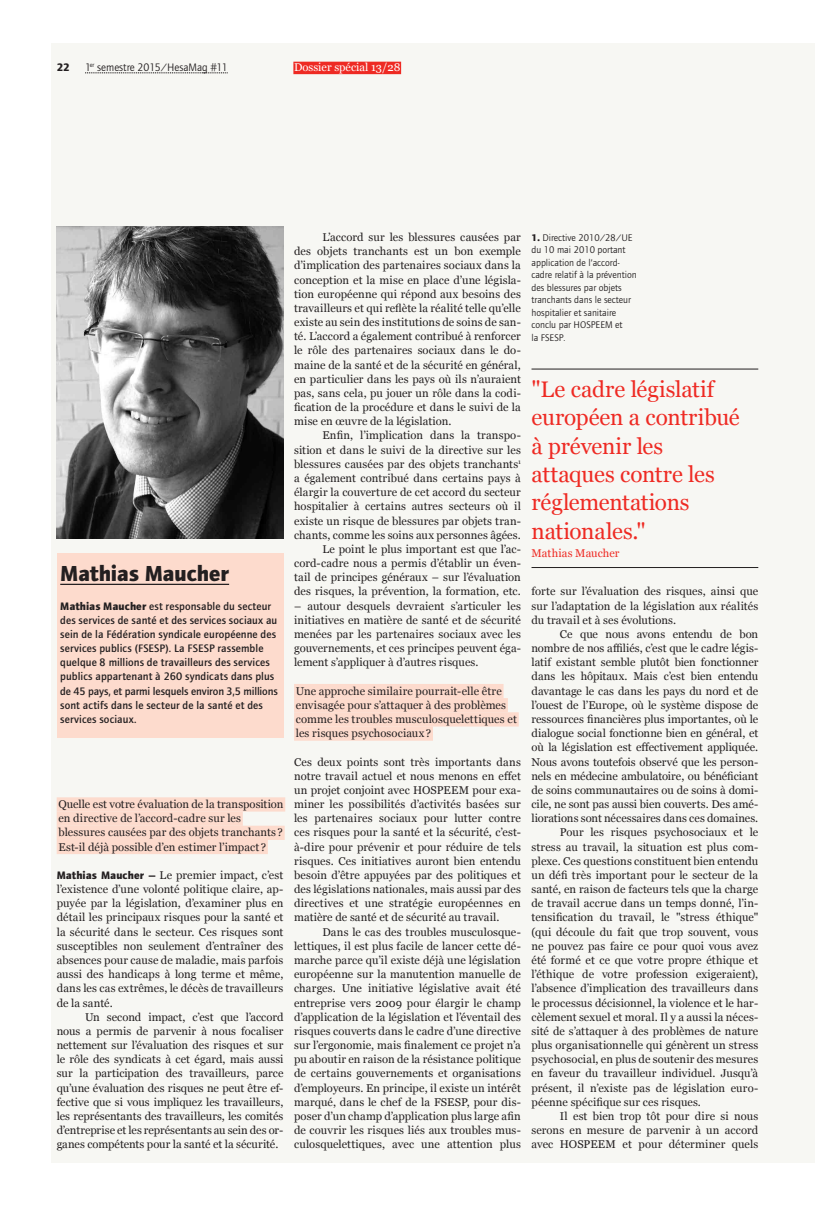
<style>
.page{position:relative;width:815px;height:1205px;background:#fff}
.page>*{position:absolute;margin:0;border:0;box-sizing:border-box;transform-origin:0 0}
.HM___Exergue{font:22.5px/28.4px "Georgia";letter-spacing:-.005em;color:#ee2a23}
.HM___Encadré_Titre{font:22.5px "etui Foundry Journal bold";letter-spacing:-.005em;color:#231f20}
.HM___Body_G_9__Just{font:11.25px/14.1px "Georgia";letter-spacing:.005em;color:#231f20;text-align:justify}
.HM___Encadré_Body{font:11.25px/14.1px "etui Foundry Journal Medium";letter-spacing:.005em;color:#231f20}
.HM___Interview_quest{font:11.25px "Georgia";letter-spacing:.01em;color:#231f20}
.t1{font:11.25px "etui Foundry Journal book";color:#231f20}
.HM___Rubrique{font:11.25px "Georgia";color:#fff}
.HM___Exergue-2{font:11.25px "Georgia";color:#ee2a23}
.t2{font:11.25px "etui Foundry Journal bold";color:#231f20}
.HM___Notes{font:10px/12.5px "etui Foundry Journal book";color:#231f20}
.t3{font:6.5px "etui Foundry Journal book";color:#231f20}
.s1{font-size:11.25px}
.s2{font-family:"etui Foundry Journal bold"}
</style>
<div class="page">
<div style="left:51px;top:43px;width:764px;height:1119px;background:#f7f7f3"></div>
<svg style="left:85px;top:73px;width:143px;height:1px"></svg>
<div style="left:293px;top:62px;width:108px;height:12px;background:#ee2a23"></div>
<div style="left:294px;top:684px;width:210px;height:14px;background:#fddbcd"></div>
<div style="left:294px;top:698px;width:214px;height:14px;background:#fddbcd"></div>
<div style="left:294px;top:712px;width:225px;height:14px;background:#fddbcd"></div>
<div style="left:294px;top:726px;width:139px;height:15px;background:#fddbcd"></div>
<div style="left:57px;top:553px;width:226px;height:184px;background:#fddbcd"></div>
<hr style="left:60px;top:584px;width:169px;height:1px;background:#231f20">
<img style="left:57px;top:227px;width:226px;height:312px">
<hr style="left:531px;top:567px;width:227px;height:1px;background:#231f20">
<hr style="left:531px;top:369px;width:227px;height:1px;background:#231f20">
<div style="left:57px;top:797px;width:228px;height:14px;background:#fddbcd"></div>
<div style="left:57px;top:811px;width:186px;height:15px;background:#fddbcd"></div>
<div style="left:57px;top:826px;width:228px;height:14px;background:#fddbcd"></div>
<div style="left:57px;top:840px;width:211px;height:14px;background:#fddbcd"></div>
<p class="t2" style="left:57px;top:60px;width:15px">22</p>
<p class="t1" style="left:97px;top:61px;width:132px">semestre 2015/HesaMag #11</p>
<p class="HM___Rubrique" style="left:294px;top:59px;width:108px">Dossier spécial 13/28</p>
<p class="t3" style="left:85px;top:61px;width:11px"><span class="s1">1</span>er</p>
<p class="HM___Encadré_Titre" style="left:60px;top:560px;width:170px">Mathias Maucher</p>
<p class="HM___Encadré_Body" style="left:60px;top:599px;width:219px"><span class="s2">Mathias Maucher</span> est responsable du secteur des services de santé et des services sociaux au sein de la Fédération syndicale européenne des services publics (FSESP). La FSESP rassemble quelque 8 millions de travailleurs des services publics appartenant à 260 syndicats dans plus de 45 pays, et parmi lesquels environ 3,5 millions sont actifs dans le secteur de la santé et des services sociaux.</p>
<p class="HM___Interview_quest" style="left:58px;top:796px;width:226px">Quelle est votre évaluation de la transposition</p>
<p class="HM___Interview_quest" style="left:58px;top:810px;width:184px">en directive de l’accord-cadre sur les</p>
<p class="HM___Interview_quest" style="left:58px;top:824px;width:226px">blessures causées par des objets tranchants ?</p>
<p class="HM___Interview_quest" style="left:58px;top:838px;width:209px">Est-il déjà possible d’en estimer l’impact ?</p>
<p class="HM___Body_G_9__Just" style="left:57px;top:867px;width:228px"><span class="s2">Mathias Maucher —</span> Le premier impact, c’est l’existence d’une volonté politique claire, ap&shy;puyée par la législation, d’examiner plus en détail les principaux risques pour la santé et la sécurité dans le secteur. Ces risques sont susceptibles non seulement d’entraîner des absences pour cause de maladie, mais parfois aussi des handicaps à long terme et même, dans les cas extrêmes, le décès de travailleurs de la santé.</p>
<p class="HM___Body_G_9__Just" style="left:57px;top:1009px;width:228px;text-indent:28px">Un second impact, c’est que l’accord nous a permis de parvenir à nous focaliser nettement sur l’évaluation des risques et sur le rôle des syndicats à cet égard, mais aussi sur la participation des travailleurs, parce qu’une évaluation des risques ne peut être ef&shy;fective que si vous impliquez les travailleurs, les représentants des travailleurs, les comités d’entreprise et les représentants au sein des or&shy;ganes compétents pour la santé et la sécurité.</p>
<p class="HM___Body_G_9__Just" style="left:294px;top:230px;width:228px;text-indent:28px">L’accord sur les blessures causées par des objets tranchants est un bon exemple d’implication des partenaires sociaux dans la conception et la mise en place d’une législa&shy;tion européenne qui répond aux besoins des travailleurs et qui reflète la réalité telle qu’elle existe au sein des institutions de soins de san&shy;té. L’accord a également contribué à renforcer le rôle des partenaires sociaux dans le do&shy;maine de la santé et de la sécurité en général, en particulier dans les pays où ils n’auraient pas, sans cela, pu jouer un rôle dans la codi&shy;fication de la procédure et dans le suivi de la mise en œuvre de la législation.</p>
<p class="HM___Body_G_9__Just" style="left:294px;top:428px;width:228px;text-indent:28px">Enfin, l’implication dans la transpo&shy;sition et dans le suivi de la directive sur les blessures causées par des objets tranchants<sup>1 </sup>a également contribué dans certains pays à élargir la couverture de cet accord du secteur hospitalier à certains autres secteurs où il existe un risque de blessures par objets tran&shy;chants, comme les soins aux personnes âgées.</p>
<p class="HM___Body_G_9__Just" style="left:294px;top:541px;width:228px;text-indent:28px">Le point le plus important est que l’ac&shy;cord-cadre nous a permis d’établir un éven&shy;tail de principes généraux – sur l’évaluation des risques, la prévention, la formation, etc.</p>
<p class="HM___Body_G_9__Just" style="left:294px;top:598px;width:228px">– autour desquels devraient s’articuler les initiatives en matière de santé et de sécurité menées par les partenaires sociaux avec les gouvernements, et ces principes peuvent éga&shy;lement s’appliquer à d’autres risques.</p>
<p class="HM___Interview_quest" style="left:296px;top:682px;width:207px">Une approche similaire pourrait-elle être</p>
<p class="HM___Interview_quest" style="left:296px;top:697px;width:212px">envisagée pour s’attaquer à des problèmes</p>
<p class="HM___Interview_quest" style="left:296px;top:711px;width:223px">comme les troubles musculosquelettiques et</p>
<p class="HM___Interview_quest" style="left:296px;top:725px;width:137px">les risques psychosociaux?</p>
<p class="HM___Body_G_9__Just" style="left:294px;top:754px;width:228px">Ces deux points sont très importants dans notre travail actuel et nous menons en effet un projet conjoint avec HOSPEEM pour exa&shy;miner les possibilités d’activités basées sur les partenaires sociaux pour lutter contre ces risques pour la santé et la sécurité, c’est&shy;à-dire pour prévenir et pour réduire de tels risques. Ces initiatives auront bien entendu besoin d’être appuyées par des politiques et des législations nationales, mais aussi par des directives et une stratégie européennes en matière de santé et de sécurité au travail.</p>
<p class="HM___Body_G_9__Just" style="left:294px;top:924px;width:228px;text-indent:28px">Dans le cas des troubles musculosque&shy;lettiques, il est plus facile de lancer cette dé&shy;marche parce qu’il existe déjà une législation européenne sur la manutention manuelle de charges. Une initiative législative avait été entreprise vers 2009 pour élargir le champ d’application de la législation et l’éventail des risques couverts dans le cadre d’une directive sur l’ergonomie, mais finalement ce projet n’a pu aboutir en raison de la résistance politique de certains gouvernements et organisations d’employeurs. En principe, il existe un intérêt marqué, dans le chef de la FSESP, pour dis&shy;poser d’un champ d’application plus large afin de couvrir les risques liés aux troubles mus&shy;culosquelettiques, avec une attention plus</p>
<p class="HM___Notes" style="left:531px;top:231px;width:107px"><span class="s2">1.</span> Directive 2010/28/UE du 10 mai 2010 portant application de l’accord&shy;cadre relatif à la prévention des blessures par objets tranchants dans le secteur hospitalier et sanitaire conclu par HOSPEEM et<br>la FSESP.</p>
<p class="HM___Exergue" style="left:531px;top:374px;width:210px">"Le cadre législatif européen a contribué à prévenir les attaques contre les réglementations nationales."</p>
<p class="HM___Exergue-2" style="left:531px;top:545px;width:89px">Mathias Maucher</p>
<p class="HM___Body_G_9__Just" style="left:531px;top:584px;width:228px">forte sur l’évaluation des risques, ainsi que sur l’adaptation de la législation aux réalités du travail et à ses évolutions.</p>
<p class="HM___Body_G_9__Just" style="left:531px;top:626px;width:228px;text-indent:28px">Ce que nous avons entendu de bon nombre de nos affiliés, c’est que le cadre légis&shy;latif existant semble plutôt bien fonctionner dans les hôpitaux. Mais c’est bien entendu davantage le cas dans les pays du nord et de l’ouest de l’Europe, où le système dispose de ressources financières plus importantes, où le dialogue social fonctionne bien en général, et où la législation est effectivement appliquée.<br>Nous avons toutefois observé que les person&shy;nels en médecine ambulatoire, ou bénéficiant de soins communautaires ou de soins à domi&shy;cile, ne sont pas aussi bien couverts. Des amé&shy;liorations sont nécessaires dans ces domaines.</p>
<p class="HM___Body_G_9__Just" style="left:531px;top:825px;width:228px;text-indent:28px">Pour les risques psychosociaux et le stress au travail, la situation est plus com&shy;plexe. Ces questions constituent bien entendu un défi très important pour le secteur de la santé, en raison de facteurs tels que la charge de travail accrue dans un temps donné, l’in&shy;tensification du travail, le "stress éthique" (qui découle du fait que trop souvent, vous ne pouvez pas faire ce pour quoi vous avez été formé et ce que votre propre éthique et l’éthique de votre profession exigeraient), l’absence d’implication des travailleurs dans le processus décisionnel, la violence et le har&shy;cèlement sexuel et moral. Il y a aussi la néces&shy;sité de s’attaquer à des problèmes de nature plus organisationnelle qui génèrent un stress psychosocial, en plus de soutenir des mesures en faveur du travailleur individuel. Jusqu’à présent, il n’existe pas de législation euro&shy;péenne spécifique sur ces risques.</p>
<p class="HM___Body_G_9__Just" style="left:531px;top:1108px;width:228px;text-indent:28px">Il est bien trop tôt pour dire si nous serons en mesure de parvenir à un accord avec HOSPEEM et pour déterminer quels</p>
</div>
